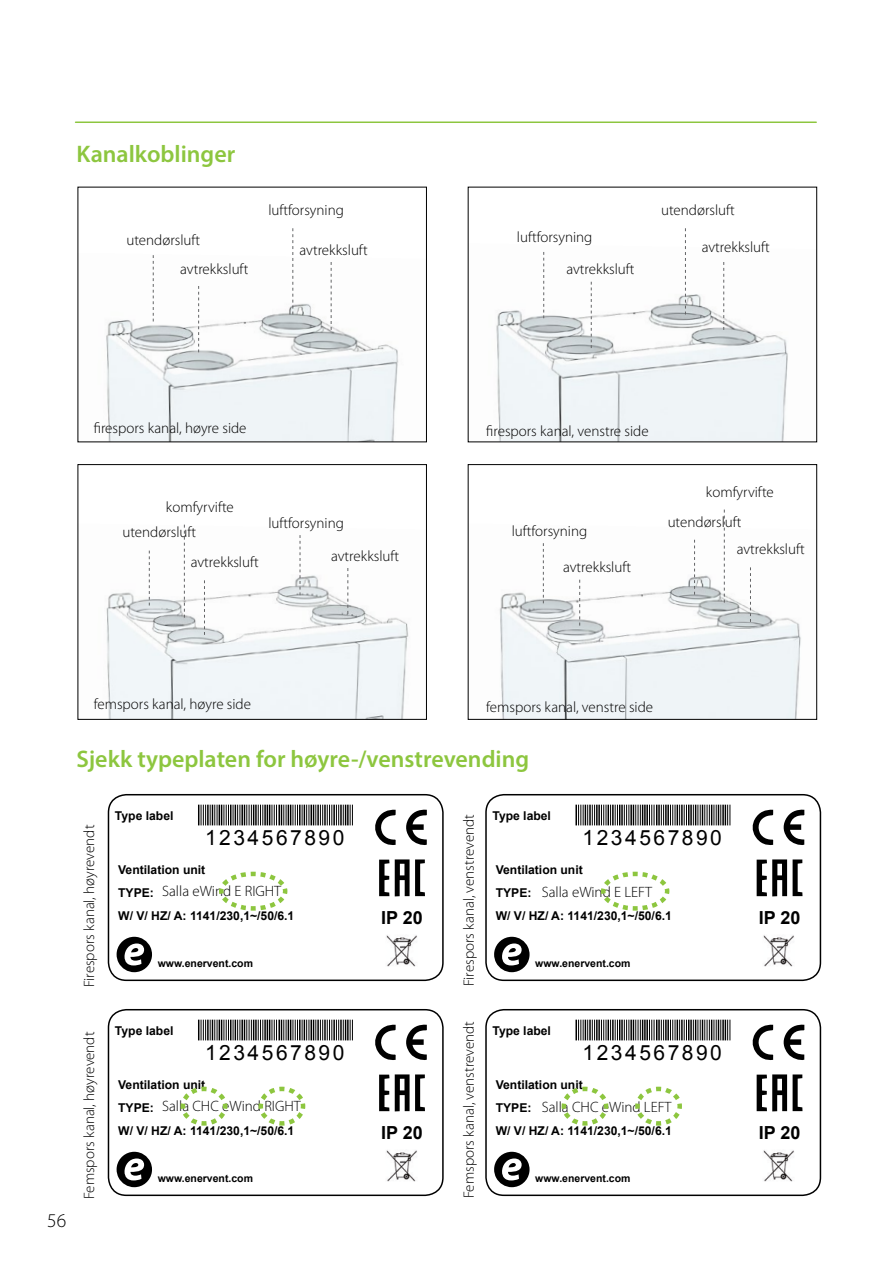
<style>
.page{position:relative;width:893px;height:1263px;background:#fff}
.page>*{position:absolute;margin:0;border:0;box-sizing:border-box;transform-origin:0 0}
.t1{font:600 24px "Myriad Pro";color:#8dc63f}
.t2{font:21px "Arial";letter-spacing:.12em;color:#000}
.t3{font:300 19.5px "Myriad Pro";color:#000}
.t4{font:700 18px "Arial";color:#000}
.t5{font:300 15px "Myriad Pro";color:#000}
.t6{font:700 12.15px/23px "Arial";color:#000}
.t7{font:700 10.5px "Arial";color:#000}
</style>
<div class="page">
<hr style="left:76px;top:121px;width:740px;height:2px;background:#8dc63f">
<img style="left:106px;top:524px;width:303px;height:193px">
<div style="left:78px;top:464px;width:349px;height:255px;border:1px solid #000"></div>
<img style="left:499px;top:523px;width:302px;height:194px">
<div style="left:468px;top:464px;width:349px;height:255px;border:1px solid #000"></div>
<img style="left:496px;top:252px;width:292px;height:188px">
<img style="left:106px;top:253px;width:293px;height:187px">
<svg style="left:153px;top:255px;width:1px;height:66px"></svg>
<svg style="left:543px;top:252px;width:1px;height:66px"></svg>
<svg style="left:694px;top:540px;width:1px;height:55px"></svg>
<svg style="left:149px;top:551px;width:1px;height:54px"></svg>
<svg style="left:292px;top:228px;width:1px;height:86px"></svg>
<svg style="left:685px;top:228px;width:1px;height:86px"></svg>
<svg style="left:750px;top:567px;width:1px;height:55px"></svg>
<svg style="left:204px;top:580px;width:1px;height:55px"></svg>
<svg style="left:331px;top:262px;width:1px;height:68px"></svg>
<svg style="left:723px;top:262px;width:1px;height:68px"></svg>
<svg style="left:543px;top:543px;width:1px;height:60px"></svg>
<svg style="left:300px;top:535px;width:1px;height:60px"></svg>
<svg style="left:198px;top:286px;width:1px;height:66px"></svg>
<svg style="left:591px;top:282px;width:1px;height:66px"></svg>
<svg style="left:724px;top:509px;width:1px;height:94px"></svg>
<svg style="left:184px;top:525px;width:1px;height:93px"></svg>
<svg style="left:579px;top:580px;width:1px;height:46px"></svg>
<svg style="left:347px;top:568px;width:1px;height:46px"></svg>
<svg style="left:783px;top:809px;width:21px;height:36px"></svg>
<svg style="left:752px;top:809px;width:21px;height:36px"></svg>
<svg style="left:757px;top:859px;width:30px;height:37px"></svg>
<svg style="left:793px;top:859px;width:9px;height:37px"></svg>
<img style="left:763px;top:935px;width:31px;height:32px">
<svg style="left:494px;top:937px;width:36px;height:35px"></svg>
<hr style="left:575px;top:805px;width:2px;height:20px;background:#000">
<hr style="left:665px;top:805px;width:2px;height:20px;background:#000">
<hr style="left:667px;top:805px;width:2px;height:20px;background:#000">
<hr style="left:596px;top:805px;width:2px;height:20px;background:#000">
<svg style="left:578px;top:805px;width:17px;height:20px"></svg>
<hr style="left:598px;top:805px;width:2px;height:20px;background:#000">
<svg style="left:601px;top:805px;width:42px;height:20px"></svg>
<hr style="left:644px;top:805px;width:2px;height:20px;background:#000">
<hr style="left:646px;top:805px;width:2px;height:20px;background:#000">
<svg style="left:670px;top:805px;width:61px;height:20px"></svg>
<svg style="left:649px;top:805px;width:15px;height:20px"></svg>
<div style="left:485px;top:794px;width:336px;height:187px;border:2px solid #000;border-radius:18px"></div>
<svg style="left:783px;top:1024px;width:21px;height:36px"></svg>
<svg style="left:752px;top:1024px;width:21px;height:36px"></svg>
<svg style="left:757px;top:1074px;width:30px;height:37px"></svg>
<svg style="left:793px;top:1074px;width:9px;height:37px"></svg>
<img style="left:763px;top:1150px;width:31px;height:32px">
<svg style="left:494px;top:1152px;width:36px;height:35px"></svg>
<hr style="left:575px;top:1020px;width:2px;height:20px;background:#000">
<hr style="left:665px;top:1020px;width:2px;height:20px;background:#000">
<hr style="left:667px;top:1020px;width:2px;height:20px;background:#000">
<hr style="left:596px;top:1020px;width:2px;height:20px;background:#000">
<svg style="left:578px;top:1020px;width:17px;height:20px"></svg>
<hr style="left:598px;top:1020px;width:2px;height:20px;background:#000">
<svg style="left:601px;top:1020px;width:42px;height:20px"></svg>
<hr style="left:644px;top:1020px;width:2px;height:20px;background:#000">
<hr style="left:646px;top:1020px;width:2px;height:20px;background:#000">
<svg style="left:670px;top:1020px;width:61px;height:20px"></svg>
<svg style="left:649px;top:1020px;width:15px;height:20px"></svg>
<div style="left:485px;top:1009px;width:336px;height:187px;border:2px solid #000;border-radius:18px"></div>
<svg style="left:406px;top:809px;width:21px;height:36px"></svg>
<svg style="left:375px;top:809px;width:21px;height:36px"></svg>
<svg style="left:379px;top:860px;width:10px;height:36px"></svg>
<svg style="left:395px;top:859px;width:30px;height:37px"></svg>
<img style="left:386px;top:935px;width:31px;height:32px">
<svg style="left:117px;top:937px;width:35px;height:35px"></svg>
<svg style="left:198px;top:805px;width:155px;height:20px"></svg>
<div style="left:108px;top:794px;width:336px;height:187px;border:2px solid #000;border-radius:18px"></div>
<svg style="left:406px;top:1024px;width:21px;height:36px"></svg>
<svg style="left:375px;top:1024px;width:21px;height:36px"></svg>
<svg style="left:379px;top:1074px;width:10px;height:37px"></svg>
<svg style="left:395px;top:1074px;width:30px;height:37px"></svg>
<img style="left:386px;top:1150px;width:31px;height:32px">
<svg style="left:117px;top:1152px;width:35px;height:35px"></svg>
<svg style="left:198px;top:1020px;width:155px;height:20px"></svg>
<div style="left:108px;top:1009px;width:336px;height:187px;border:2px solid #000;border-radius:18px"></div>
<svg style="left:635px;top:1086px;width:47px;height:40px"></svg>
<svg style="left:561px;top:1086px;width:48px;height:40px"></svg>
<svg style="left:219px;top:871px;width:69px;height:40px"></svg>
<svg style="left:601px;top:871px;width:69px;height:40px"></svg>
<svg style="left:258px;top:1086px;width:48px;height:40px"></svg>
<svg style="left:180px;top:1086px;width:48px;height:40px"></svg>
<h1 class="t1" style="left:77px;top:139px;width:160px">Kanalkoblinger</h1>
<p class="t5" style="left:268px;top:201px;width:77px">luftforsyning</p>
<p class="t5" style="left:661px;top:201px;width:75px">utendørsluft</p>
<p class="t5" style="left:126px;top:231px;width:75px">utendørsluft</p>
<p class="t5" style="left:517px;top:228px;width:77px">luftforsyning</p>
<p class="t5" style="left:300px;top:241px;width:70px">avtrekksluft</p>
<p class="t5" style="left:702px;top:238px;width:70px">avtrekksluft</p>
<p class="t5" style="left:180px;top:260px;width:70px">avtrekksluft</p>
<p class="t5" style="left:566px;top:260px;width:70px">avtrekksluft</p>
<p class="t5" style="left:94px;top:419px;width:154px">firespors kanal, høyre side</p>
<p class="t5" style="left:486px;top:422px;width:164px">firespors kanal, venstre side</p>
<p class="t5" style="left:166px;top:498px;width:69px">komfyrvifte</p>
<p class="t5" style="left:122px;top:523px;width:75px">utendørsluft</p>
<p class="t5" style="left:268px;top:514px;width:77px">luftforsyning</p>
<p class="t5" style="left:512px;top:522px;width:77px">luftforsyning</p>
<p class="t5" style="left:706px;top:483px;width:69px">komfyrvifte</p>
<p class="t5" style="left:668px;top:512px;width:75px">utendørsluft</p>
<p class="t5" style="left:191px;top:553px;width:70px">avtrekksluft</p>
<p class="t5" style="left:331px;top:546px;width:70px">avtrekksluft</p>
<p class="t5" style="left:563px;top:558px;width:70px">avtrekksluft</p>
<p class="t5" style="left:737px;top:540px;width:70px">avtrekksluft</p>
<p class="t5" style="left:94px;top:695px;width:159px">femspors kanal, høyre side</p>
<p class="t5" style="left:486px;top:698px;width:168px">femspors kanal, venstre side</p>
<h1 class="t1" style="left:77px;top:744px;width:454px">Sjekk typeplaten for høyre-/venstrevending</h1>
<h3 class="t3" style="left:47px;top:1208px;width:21px">56</h3>
<p class="t6" style="left:115px;top:804px;width:60px">Type label</p>
<p class="t5" style="left:80px;top:987px;width:164px;rotate:-90deg">Firespors kanal, høyrevendt</p>
<p class="t5" style="left:460px;top:986px;width:174px;rotate:-90deg">Firespors kanal, venstrevendt</p>
<h2 class="t2" style="left:205px;top:824px;width:141px">1234567890</h2>
<p class="t6" style="left:118px;top:858px;width:178px">Ventilation unit<br>TYPE:<br>W/ V/ HZ/ A: 1141/230,1~/50/6.1</p>
<p class="t7" style="left:158px;top:957px;width:97px">www.enervent.com</p>
<p class="t5" style="left:162px;top:882px;width:121px">Salla eWind E RIGHT</p>
<p class="t4" style="left:381px;top:906px;width:43px">IP 20</p>
<p class="t6" style="left:492px;top:804px;width:60px">Type label</p>
<h2 class="t2" style="left:582px;top:824px;width:141px">1234567890</h2>
<p class="t6" style="left:496px;top:858px;width:178px">Ventilation unit<br>TYPE:<br>W/ V/ HZ/ A: 1141/230,1~/50/6.1</p>
<p class="t7" style="left:535px;top:957px;width:97px">www.enervent.com</p>
<p class="t5" style="left:542px;top:883px;width:112px">Salla eWind E LEFT</p>
<p class="t5" style="left:80px;top:1199px;width:169px;rotate:-90deg">Femspors kanal, høyrevendt</p>
<p class="t5" style="left:460px;top:1198px;width:179px;rotate:-90deg">Femspors kanal, venstrevendt</p>
<p class="t6" style="left:115px;top:1019px;width:60px">Type label</p>
<h2 class="t2" style="left:205px;top:1039px;width:141px">1234567890</h2>
<p class="t6" style="left:118px;top:1073px;width:178px">Ventilation unit<br>TYPE:<br>W/ V/ HZ/ A: 1141/230,1~/50/6.1</p>
<p class="t7" style="left:158px;top:1172px;width:97px">www.enervent.com</p>
<p class="t5" style="left:162px;top:1097px;width:140px">Salla CHC eWind RIGHT</p>
<p class="t4" style="left:381px;top:1121px;width:43px">IP 20</p>
<p class="t6" style="left:492px;top:1019px;width:60px">Type label</p>
<h2 class="t2" style="left:582px;top:1039px;width:141px">1234567890</h2>
<p class="t6" style="left:496px;top:1073px;width:178px">Ventilation unit<br>TYPE:<br>W/ V/ HZ/ A: 1141/230,1~/50/6.1</p>
<p class="t7" style="left:535px;top:1172px;width:97px">www.enervent.com</p>
<p class="t5" style="left:542px;top:1098px;width:131px">Salla CHC eWind LEFT</p>
<p class="t4" style="left:759px;top:906px;width:43px">IP 20</p>
<p class="t4" style="left:759px;top:1121px;width:43px">IP 20</p>
</div>
